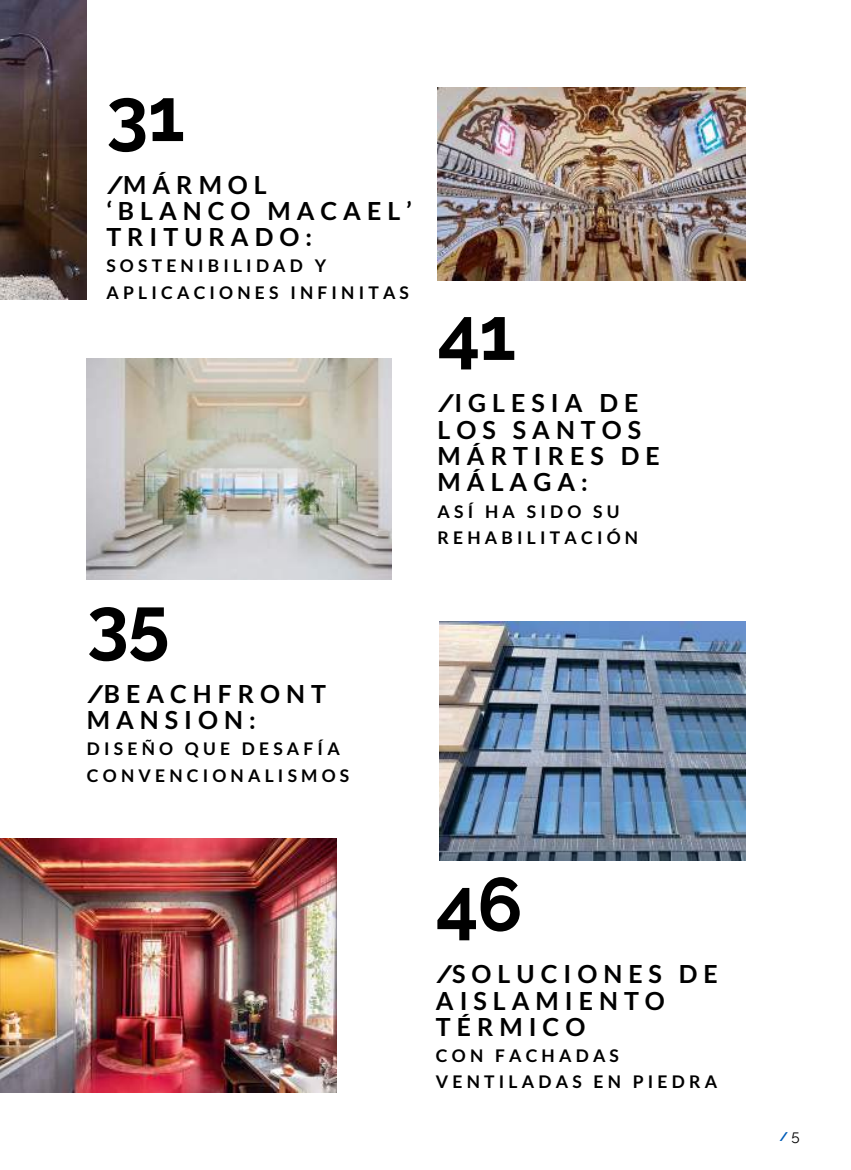
<style>
.page{position:relative;width:851px;height:1170px;background:#fff}
.page>*{position:absolute;margin:0;border:0;box-sizing:border-box;transform-origin:0 0}
.t1{font:700 75px "Raleway";letter-spacing:-.015em;color:#000}
.t2{font:700 25px/26.2px "Lato";letter-spacing:.24em;color:#000}
.t3{font:700 17.5px/26.2px "Lato";letter-spacing:.24em;color:#000}
.t4{font:700 12.5px "Raleway";color:#005cb8}
.s1{font-family:"Raleway"}
.s2{font-weight:400;font-size:15px;color:#000}
</style>
<div class="page">
<img style="left:0;top:0;width:87px;height:300px">
<img style="left:0;top:838px;width:336px;height:253px">
<img style="left:437px;top:87px;width:308px;height:193px">
<img style="left:439px;top:621px;width:306px;height:239px">
<img style="left:87px;top:359px;width:304px;height:220px">
<h1 class="t1" style="left:106px;top:72px;width:80px">31</h1>
<h2 class="t2" style="left:106px;top:171px;width:307px"><span class="s1">/</span>MÁRMOL ‘BLANCO MACAEL’<br>TRITURADO:</h2>
<p class="t3" style="left:106px;top:252px;width:304px">SOSTENIBILIDAD Y<br>APLICACIONES INFINITAS</p>
<h1 class="t1" style="left:87px;top:581px;width:84px">35</h1>
<h2 class="t2" style="left:87px;top:680px;width:241px"><span class="s1">/</span>BEACHFRONT<br>MANSION:</h2>
<p class="t3" style="left:87px;top:735px;width:264px">DISEÑO QUE DESAFÍA<br>CONVENCIONALISMOS</p>
<h1 class="t1" style="left:437px;top:290px;width:80px">41</h1>
<h2 class="t2" style="left:437px;top:390px;width:223px"><span class="s1">/</span>IGLESIA DE<br>LOS SANTOS<br>MÁRTIRES DE<br>MÁLAGA:</h2>
<p class="t3" style="left:437px;top:497px;width:202px">ASÍ HA SIDO SU<br>REHABILITACIÓN</p>
<h1 class="t1" style="left:436px;top:861px;width:88px">46</h1>
<h2 class="t2" style="left:436px;top:960px;width:283px"><span class="s1">/</span>SOLUCIONES DE<br>AISLAMIENTO<br>TÉRMICO</h2>
<p class="t3" style="left:436px;top:1042px;width:283px">CON FACHADAS<br>VENTILADAS EN PIEDRA</p>
<p class="t4" style="left:779px;top:1128px;width:22px">/ <span class="s2">5</span></p>
</div>
